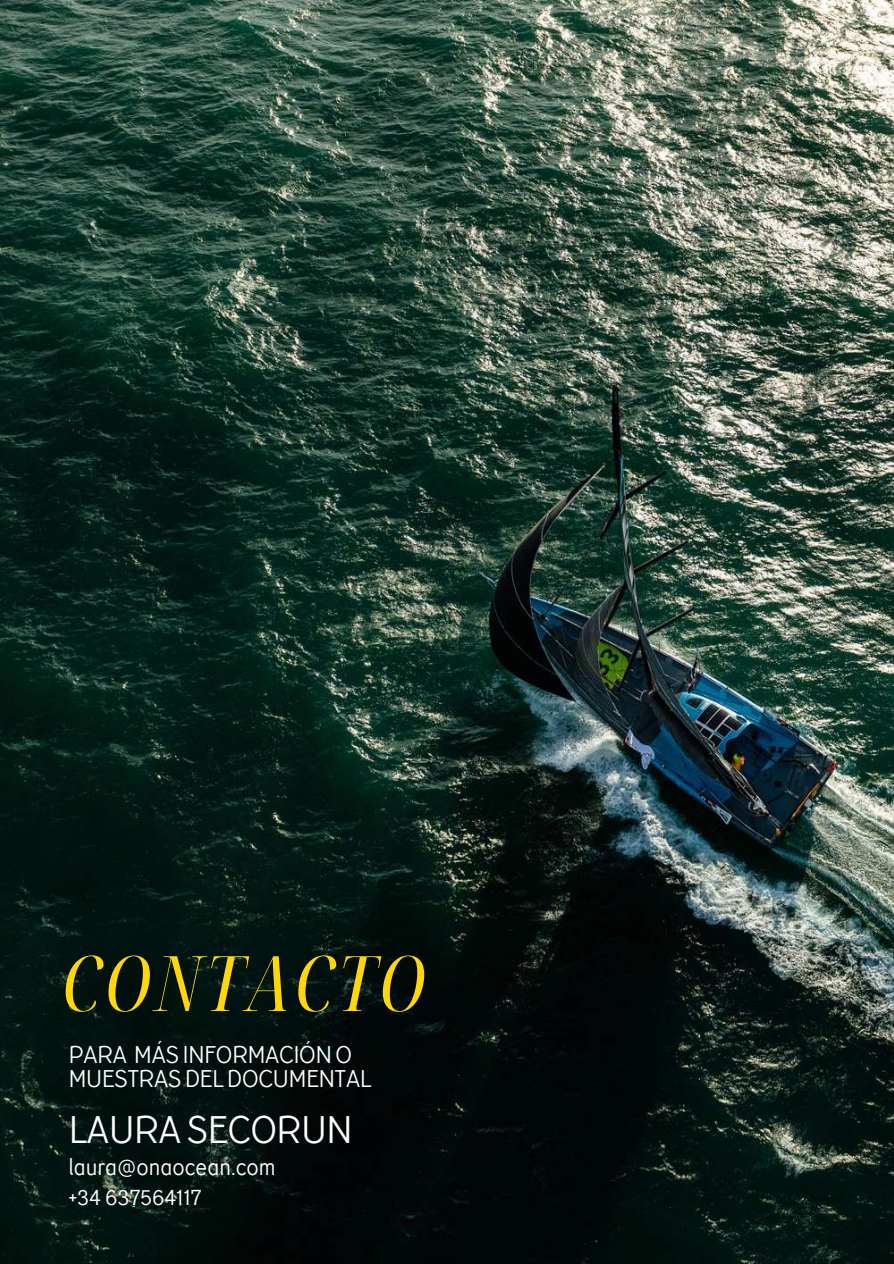
<style>
.page{position:relative;width:894px;height:1264px;background:#fff}
.page>*{position:absolute;margin:0;border:0;box-sizing:border-box;transform-origin:0 0}
.t1{font:italic extra-condensed 76.65px "Noto Serif Display";letter-spacing:.045em;color:#ffd708}
.t2{font:39.15px "TT Corals";letter-spacing:-.03em;color:#fff}
.t3{font:24.6px/24.8px "TT Corals";letter-spacing:-.03em;color:#fff}
.t4{font:24.6px "TT Corals";color:#fff}
.t5{font:23.1px "TT Corals";color:#fff}
</style>
<div class="page">
<img style="left:0;top:0;width:893px;height:1263px">
<h1 class="t1" style="left:62px;top:929px;width:365px">CONTACTO</h1>
<p class="t3" style="left:68px;top:1042px;width:305px">PARA MÁSINFORMACIÓNO<br>MUESTRASDELDOCUMENTAL</p>
<h2 class="t2" style="left:68px;top:1105px;width:286px">LAURASECORUN</h2>
<p class="t4" style="left:68px;top:1151px;width:209px">laura@onaocean.com</p>
<p class="t5" style="left:68px;top:1182px;width:134px">+34 637564117</p>
</div>
